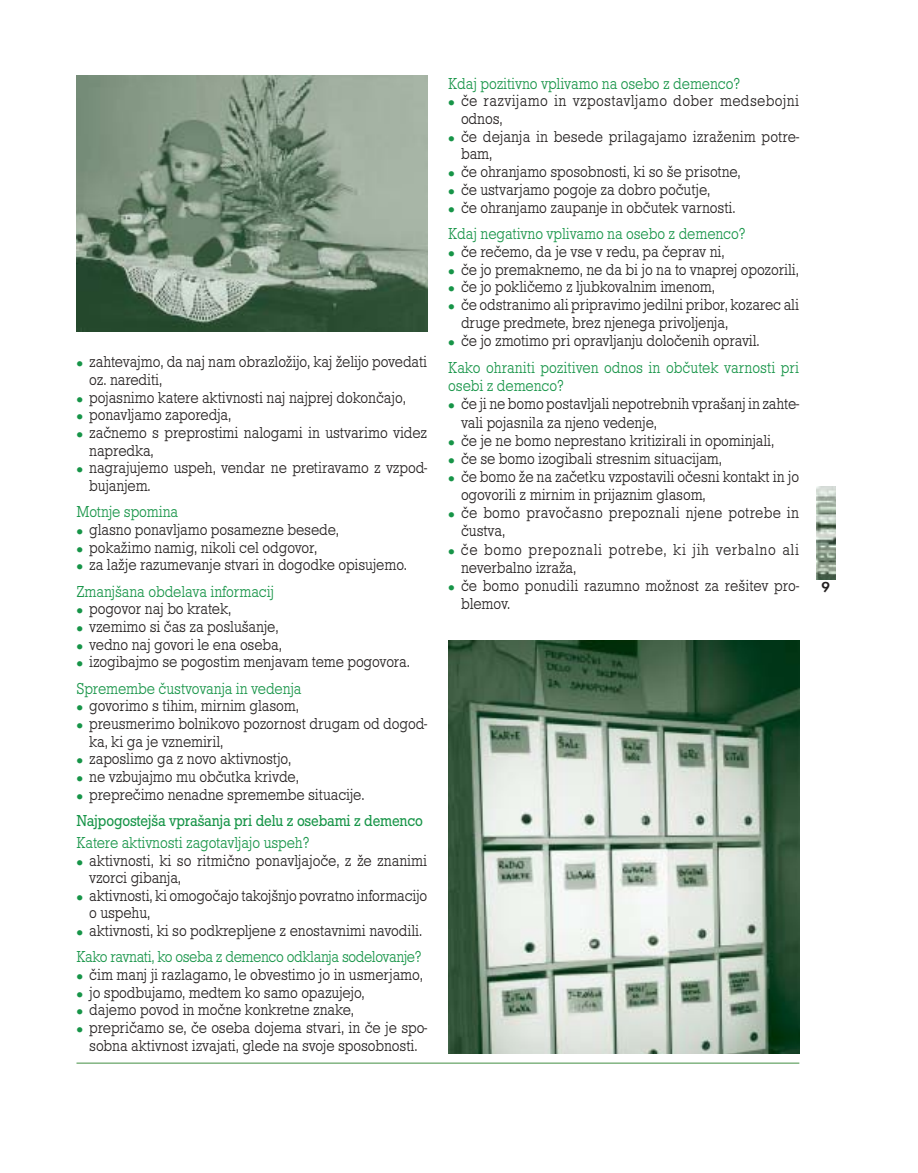
<style>
.page{position:relative;width:918px;height:1173px;background:#fff}
.page>*{position:absolute;margin:0;border:0;box-sizing:border-box;transform-origin:0 0}
.t1{font:16.5px/17.7px "Roctus TEE Ligh";letter-spacing:-.01em;color:#231f1f;scale:.9 1}
.t2{font:16.5px/18.1px "Roctus TEE Ligh";letter-spacing:-.01em;color:#169447;scale:.9 1}
.t3{font:16.5px "Roctus TEE Ligh";letter-spacing:-.03em;color:#169447;scale:.9 1}
.t4{font:16.5px "Roctus TEE";letter-spacing:-.01em;color:#169447;scale:.9 1}
.t5{font:600 15px "Futura TEE";color:#231f1f}
</style>
<div class="page">
<hr style="left:77px;top:1062px;width:722px;height:2px;background:#82b482">
<img style="left:816px;top:486px;width:20px;height:93px">
<img style="left:77px;top:76px;width:350px;height:255px">
<img style="left:449px;top:640px;width:350px;height:414px">
<p class="t1" style="left:89px;top:354px;width:377px">zahtevajmo, da naj nam obrazložijo, kaj želijo povedati oz. narediti,<br>pojasnimo katere aktivnosti naj najprej dokončajo, ponavljamo zaporedja,<br>začnemo s preprostimi nalogami in ustvarimo videz napredka,<br>nagrajujemo uspeh, vendar ne pretiravamo z vzpod&shy;bujanjem.</p>
<p class="t2" style="left:77px;top:504px;width:115px">Motnje spomina</p>
<p class="t1" style="left:89px;top:522px;width:355px">glasno ponavljamo posamezne besede,<br>pokažimo namig, nikoli cel odgovor,<br>za lažje razumevanje stvari in dogodke opisujemo.</p>
<p class="t2" style="left:77px;top:584px;width:221px">Zmanjšana obdelava informacij</p>
<p class="t1" style="left:89px;top:601px;width:358px">pogovor naj bo kratek,<br>vzemimo si čas za poslušanje,<br>vedno naj govori le ena oseba,<br>izogibajmo se pogostim menjavam teme pogovora.</p>
<p class="t2" style="left:77px;top:681px;width:252px">Spremembe čustvovanja in vedenja</p>
<p class="t1" style="left:89px;top:698px;width:377px">govorimo s tihim, mirnim glasom,<br>preusmerimo bolnikovo pozornost drugam od dogod&shy;ka, ki ga je vznemiril,<br>zaposlimo ga z novo aktivnostjo,<br>ne vzbujajmo mu občutka krivde,<br>preprečimo nenadne spremembe situacije.</p>
<p class="t4" style="left:77px;top:814px;width:386px">Najpogostejša vprašanja pri delu z osebami z demenco</p>
<p class="t2" style="left:77px;top:835px;width:260px">Katere aktivnosti zagotavljajo uspeh?</p>
<p class="t1" style="left:89px;top:853px;width:377px">aktivnosti, ki so ritmično ponavljajoče, z že znanimi vzorci gibanja,<br>aktivnosti, ki omogočajo takojšnjo povratno informacijo o uspehu,<br>aktivnosti, ki so podkrepljene z enostavnimi navodili.</p>
<p class="t3" style="left:77px;top:950px;width:385px">Kako ravnati, ko oseba z demenco odklanja sodelovanje?</p>
<p class="t1" style="left:89px;top:967px;width:377px">čim manj ji razlagamo, le obvestimo jo in usmerjamo, jo spodbujamo, medtem ko samo opazujejo,<br>dajemo povod in močne konkretne znake, prepričamo se, če oseba dojema stvari, in če je spo&shy;sobna aktivnost izvajati, glede na svoje sposobnosti.</p>
<p class="t2" style="left:448px;top:76px;width:326px">Kdaj pozitivno vplivamo na osebo z demenco?</p>
<p class="t1" style="left:461px;top:93px;width:377px">če razvijamo in vzpostavljamo dober medsebojni odnos,<br>če dejanja in besede prilagajamo izraženim potre&shy;bam,<br>če ohranjamo sposobnosti, ki so še prisotne,<br>če ustvarjamo pogoje za dobro počutje,<br>če ohranjamo zaupanje in občutek varnosti.</p>
<p class="t2" style="left:448px;top:226px;width:332px">Kdaj negativno vplivamo na osebo z demenco?</p>
<p class="t1" style="left:461px;top:244px;width:377px">če rečemo, da je vse v redu, pa čeprav ni,<br>če jo premaknemo, ne da bi jo na to vnaprej opozorili, če jo pokličemo z ljubkovalnim imenom,<br>če odstranimo ali pripravimo jedilni pribor, kozarec ali druge predmete, brez njenega privoljenja,<br>če jo zmotimo pri opravljanju določenih opravil.</p>
<p class="t2" style="left:448px;top:360px;width:391px">Kako ohraniti pozitiven odnos in občutek varnosti pri osebi z demenco?</p>
<p class="t1" style="left:461px;top:396px;width:377px;line-height:18.1px">če ji ne bomo postavljali nepotrebnih vprašanj in zahte&shy;vali pojasnila za njeno vedenje,<br>če je ne bomo neprestano kritizirali in opominjali,<br>če se bomo izogibali stresnim situacijam,<br>če bomo že na začetku vzpostavili očesni kontakt in jo ogovorili z mirnim in prijaznim glasom,<br>če bomo pravočasno prepoznali njene potrebe in čustva,<br>če bomo prepoznali potrebe, ki jih verbalno ali neverbalno izraža,<br>če bomo ponudili razumno možnost za rešitev pro&shy;blemov.</p>
<p class="t5" style="left:822px;top:580px;width:10px">9</p>
</div>
